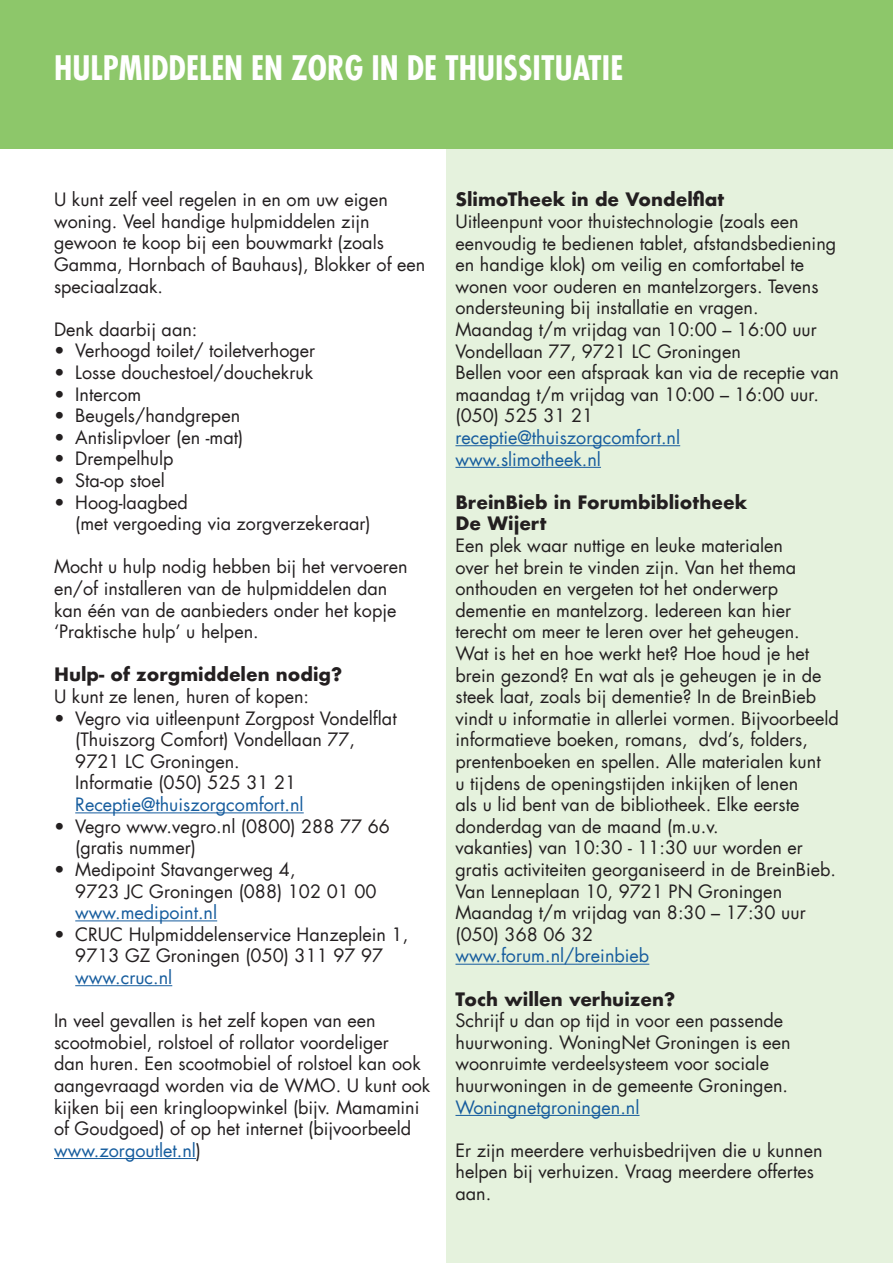
<style>
.page{position:relative;width:893px;height:1263px;background:#fff}
.page>*{position:absolute;margin:0;border:0;box-sizing:border-box;transform-origin:0 0}
.t1{font:700 condensed 33px "Futura LT";color:#fff}
.t2{font:18px/21.6px "Futura LT";color:#231f20}
.t3{font:700 18px "Futura";color:#231f20}
.t4{font:18px "Futura LT";color:#175d9e}
.s1{color:#175d9e}
</style>
<div class="page">
<div style="left:446px;top:149px;width:447px;height:1114px;background:#e5f2dd"></div>
<div style="left:0;top:0;width:893px;height:149px;background:#8dc76a"></div>
<hr style="left:75px;top:812px;width:229px;height:1px;background:#175d9e">
<hr style="left:75px;top:920px;width:142px;height:1px;background:#175d9e">
<hr style="left:75px;top:985px;width:97px;height:1px;background:#175d9e">
<hr style="left:54px;top:1158px;width:142px;height:1px;background:#175d9e">
<hr style="left:455px;top:445px;width:225px;height:1px;background:#175d9e">
<hr style="left:455px;top:467px;width:146px;height:1px;background:#175d9e">
<hr style="left:455px;top:964px;width:194px;height:1px;background:#175d9e">
<hr style="left:455px;top:1115px;width:184px;height:1px;background:#175d9e">
<p class="t1" style="left:54px;top:47px;width:571px">HULPMIDDELEN EN ZORG IN DE THUISSITUATIE</p>
<p class="t2" style="left:54px;top:189px;width:373px">U kunt zelf veel regelen in en om uw eigen woning. Veel handige hulpmiddelen zijn gewoon te koop bij een bouwmarkt (zoals Gamma, Hornbach of Bauhaus), Blokker of een speciaalzaak.</p>
<p class="t2" style="left:54px;top:319px;width:145px">Denk daarbij aan:</p>
<p class="t2" style="left:54px;top:340px;width:263px">• Verhoogd toilet/ toiletverhoger</p>
<p class="t2" style="left:54px;top:362px;width:261px">• Losse douchestoel/douchekruk</p>
<p class="t2" style="left:54px;top:383px;width:89px">• Intercom</p>
<p class="t2" style="left:54px;top:405px;width:188px">• Beugels/handgrepen</p>
<p class="t2" style="left:54px;top:427px;width:191px">• Antislipvloer (en -mat)</p>
<p class="t2" style="left:54px;top:448px;width:121px">• Drempelhulp</p>
<p class="t2" style="left:54px;top:470px;width:112px">• Sta-op stoel</p>
<p class="t2" style="left:54px;top:491px;width:135px">• Hoog-laagbed</p>
<p class="t2" style="left:75px;top:513px;width:297px">(met vergoeding via zorgverzekeraar)</p>
<p class="t2" style="left:54px;top:556px;width:355px">Mocht u hulp nodig hebben bij het vervoeren en/of installeren van de hulpmiddelen dan</p>
<p class="t2" style="left:54px;top:599px;width:344px">kan één van de aanbieders onder het kopje ‘Praktische hulp’ u helpen.</p>
<p class="t3" style="left:54px;top:662px;width:290px">Hulp- of zorgmiddelen nodig?</p>
<p class="t2" style="left:54px;top:686px;width:257px">U kunt ze lenen, huren of kopen:</p>
<p class="t2" style="left:75px;top:707px;width:323px;text-indent:-21px">• Vegro via uitleenpunt Zorgpost Vondelflat (Thuiszorg Comfort) Vondellaan 77,<br>9721 LC Groningen.<br>Informatie (050) 525 31 21<br><span class="s1">Receptie@thuiszorgcomfort.nl</span></p>
<p class="t2" style="left:75px;top:815px;width:316px;text-indent:-21px">• Vegro www.vegro.nl (0800) 288 77 66 (gratis nummer)</p>
<p class="t2" style="left:75px;top:859px;width:303px;text-indent:-21px">• Medipoint Stavangerweg 4,<br>9723 JC Groningen (088) 102 01 00 <span class="s1">www.medipoint.nl</span></p>
<p class="t2" style="left:75px;top:923px;width:334px;text-indent:-21px">• CRUC Hulpmiddelenservice Hanzeplein 1,<br>9713 GZ Groningen (050) 311 97 97 <span class="s1">www.cruc.nl</span></p>
<p class="t2" style="left:54px;top:1010px;width:378px">In veel gevallen is het zelf kopen van een scootmobiel, rolstoel of rollator voordeliger<br>dan huren. Een scootmobiel of rolstoel kan ook aangevraagd worden via de WMO. U kunt ook kijken bij een kringloopwinkel (bijv. Mamamini of Goudgoed) of op het internet (bijvoorbeeld <span class="s1">www.zorgoutlet.nl</span>)</p>
<p class="t3" style="left:455px;top:186px;width:270px">SlimoTheek in de Vondelflat</p>
<p class="t2" style="left:455px;top:211px;width:382px">Uitleenpunt voor thuistechnologie (zoals een eenvoudig te bedienen tablet, afstandsbediening en handige klok) om veilig en comfortabel te wonen voor ouderen en mantelzorgers. Tevens ondersteuning bij installatie en vragen.</p>
<p class="t2" style="left:455px;top:319px;width:363px">Maandag t/m vrijdag van 10:00 – 16:00 uur</p>
<p class="t2" style="left:455px;top:340px;width:287px">Vondellaan 77, 9721 LC Groningen</p>
<p class="t2" style="left:455px;top:362px;width:385px">Bellen voor een afspraak kan via de receptie van maandag t/m vrijdag van 10:00 – 16:00 uur. (050) 525 31 21</p>
<p class="t4" style="left:455px;top:426px;width:226px">receptie@thuiszorgcomfort.nl</p>
<p class="t4" style="left:455px;top:447px;width:147px">www.slimotheek.nl</p>
<p class="t3" style="left:455px;top:489px;width:293px">BreinBieb in Forumbibliotheek</p>
<p class="t3" style="left:455px;top:510px;width:92px">De Wijert</p>
<p class="t2" style="left:455px;top:535px;width:346px">Een plek waar nuttige en leuke materialen over het brein te vinden zijn. Van het thema onthouden en vergeten tot het onderwerp dementie en mantelzorg. Iedereen kan hier terecht om meer te leren over het geheugen.</p>
<p class="t2" style="left:455px;top:643px;width:385px">Wat is het en hoe werkt het? Hoe houd je het brein gezond? En wat als je geheugen je in de steek laat, zoals bij dementie? In de BreinBieb vindt u informatie in allerlei vormen. Bijvoorbeeld informatieve boeken, romans, dvd’s, folders, prentenboeken en spellen. Alle materialen kunt<br>u tijdens de openingstijden inkijken of lenen<br>als u lid bent van de bibliotheek. Elke eerste donderdag van de maand (m.u.v.</p>
<p class="t2" style="left:455px;top:837px;width:382px">vakanties) van 10:30 - 11:30 uur worden er gratis activiteiten georganiseerd in de BreinBieb.<br>Van Lenneplaan 10, 9721 PN Groningen</p>
<p class="t2" style="left:455px;top:902px;width:352px">Maandag t/m vrijdag van 8:30 – 17:30 uur</p>
<p class="t2" style="left:455px;top:923px;width:139px">(050) 368 06 32</p>
<p class="t4" style="left:455px;top:944px;width:195px">www.forum.nl/breinbieb</p>
<p class="t3" style="left:455px;top:986px;width:221px">Toch willen verhuizen?</p>
<p class="t2" style="left:455px;top:1010px;width:337px">Schrijf u dan op tijd in voor een passende huurwoning. WoningNet Groningen is een</p>
<p class="t2" style="left:455px;top:1053px;width:334px">woonruimte verdeelsysteem voor sociale huurwoningen in de gemeente Groningen.</p>
<p class="t4" style="left:455px;top:1095px;width:186px">Woningnetgroningen.nl</p>
<p class="t2" style="left:455px;top:1139px;width:369px">Er zijn meerdere verhuisbedrijven die u kunnen helpen bij verhuizen. Vraag meerdere offertes</p>
<p class="t2" style="left:455px;top:1183px;width:37px">aan.</p>
</div>
